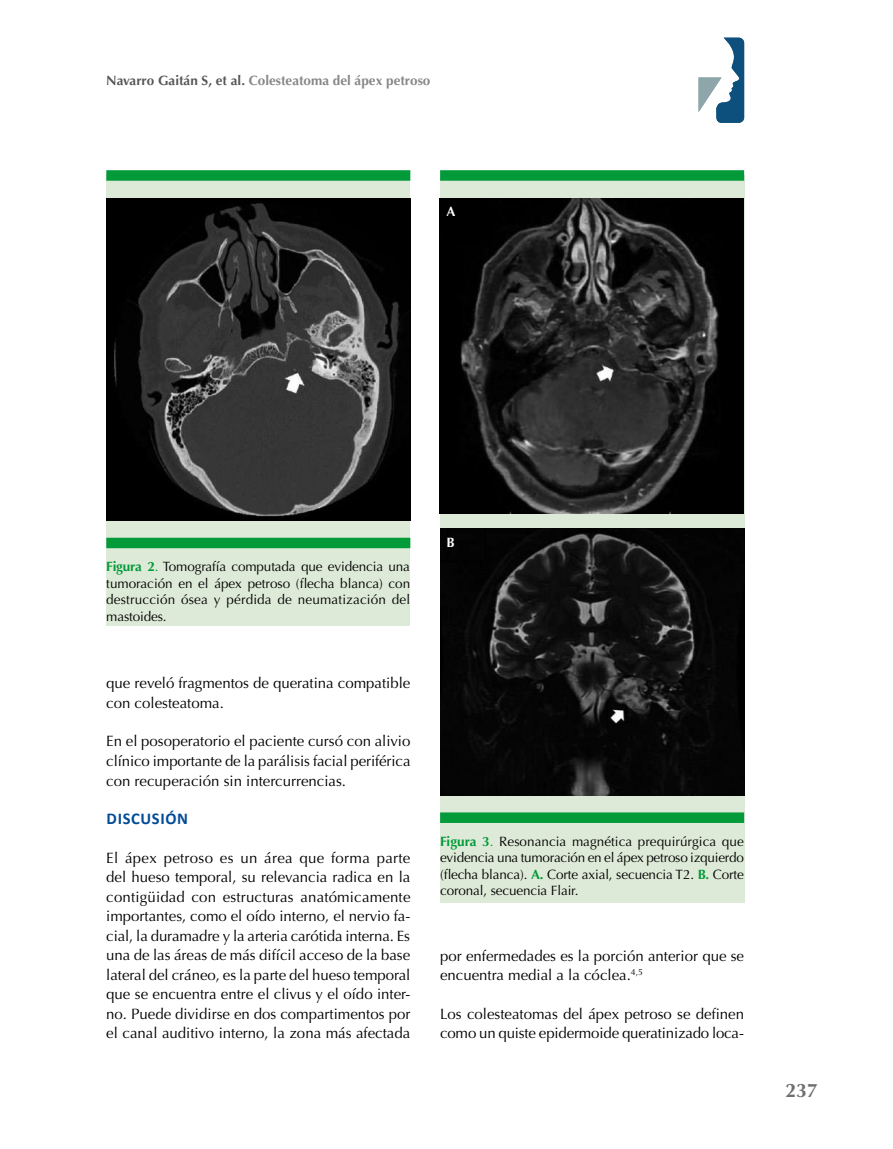
<style>
.page{position:relative;width:893px;height:1149px;background:#fff}
.page>*{position:absolute;margin:0;border:0;box-sizing:border-box;transform-origin:0 0}
.t1{font:700 19.5px "Optima";color:#706f6f}
.t2{font:700 16.5px "Calibri";letter-spacing:.04em;color:#004b98}
.t3{font:15px/19.5px "Optima";color:#000}
.t4{font:13.5px/16.5px "Optima";letter-spacing:-.01em;color:#000;text-align:justify}
.t5{font:700 13.5px "Optima";color:#878787}
.t6{font:700 13.5px "Optima";color:#fff}
.s1{color:#575756}
.s2{font-weight:700;color:#039a39}
.s3{color:#039a39}
</style>
<div class="page">
<div style="left:106px;top:175px;width:304px;height:451px;background:#deead8"></div>
<div style="left:106px;top:537px;width:304px;height:11px;background:#039a39"></div>
<div style="left:106px;top:170px;width:304px;height:11px;background:#039a39"></div>
<img style="left:106px;top:198px;width:304px;height:322px">
<div style="left:440px;top:175px;width:304px;height:727px;background:#deead8"></div>
<div style="left:440px;top:812px;width:304px;height:10px;background:#039a39"></div>
<div style="left:440px;top:170px;width:304px;height:11px;background:#039a39"></div>
<img style="left:440px;top:198px;width:304px;height:315px">
<img style="left:440px;top:528px;width:304px;height:267px">
<svg style="left:698px;top:38px;width:46px;height:85px"></svg>
<p class="t5" style="left:106px;top:73px;width:326px"><span class="s1">Navarro Gaitán S, et al.</span> Colesteatoma del ápex petroso</p>
<p class="t6" style="left:446px;top:204px;width:11px">A</p>
<p class="t4" style="left:106px;top:558px;width:305px"><span class="s2">Figura 2</span><span class="s3">.</span> Tomografía computada que evidencia una tumoración en el ápex petroso (flecha blanca) con destrucción ósea y pérdida de neumatización del mastoides.</p>
<p class="t3" style="left:106px;top:673px;width:306px">que reveló fragmentos de queratina compatible con colesteatoma.</p>
<p class="t3" style="left:106px;top:731px;width:306px;text-align:justify">En el posoperatorio el paciente cursó con alivio clínico importante de la parálisis facial periférica con recuperación sin intercurrencias.</p>
<p class="t2" style="left:107px;top:807px;width:83px">DISCUSIÓN</p>
<p class="t3" style="left:106px;top:847px;width:306px;text-align:justify">El ápex petroso es un área que forma parte del hueso temporal, su relevancia radica en la contigüidad con estructuras anatómicamente importantes, como el oído interno, el nervio fa&shy;cial, la duramadre y la arteria carótida interna. Es una de las áreas de más difícil acceso de la base lateral del cráneo, es la parte del hueso temporal que se encuentra entre el clivus y el oído inter&shy;no. Puede dividirse en dos compartimentos por el canal auditivo interno, la zona más afectada</p>
<p class="t6" style="left:446px;top:534px;width:10px">B</p>
<p class="t4" style="left:440px;top:833px;width:305px"><span class="s2">Figura 3</span><span class="s3">.</span> Resonancia magnética prequirúrgica que evidencia una tumoración en el ápex petroso izquierdo (flecha blanca). <span class="s2">A.</span> Corte axial, secuencia T2. <span class="s2">B.</span> Corte coronal, secuencia Flair.</p>
<p class="t3" style="left:440px;top:945px;width:305px">por enfermedades es la porción anterior que se encuentra medial a la cóclea.<sup>4,5</sup></p>
<p class="t3" style="left:440px;top:1003px;width:306px">Los colesteatomas del ápex petroso se definen como un quiste epidermoide queratinizado loca-</p>
<h1 class="t1" style="left:785px;top:1079px;width:34px">237</h1>
</div>
